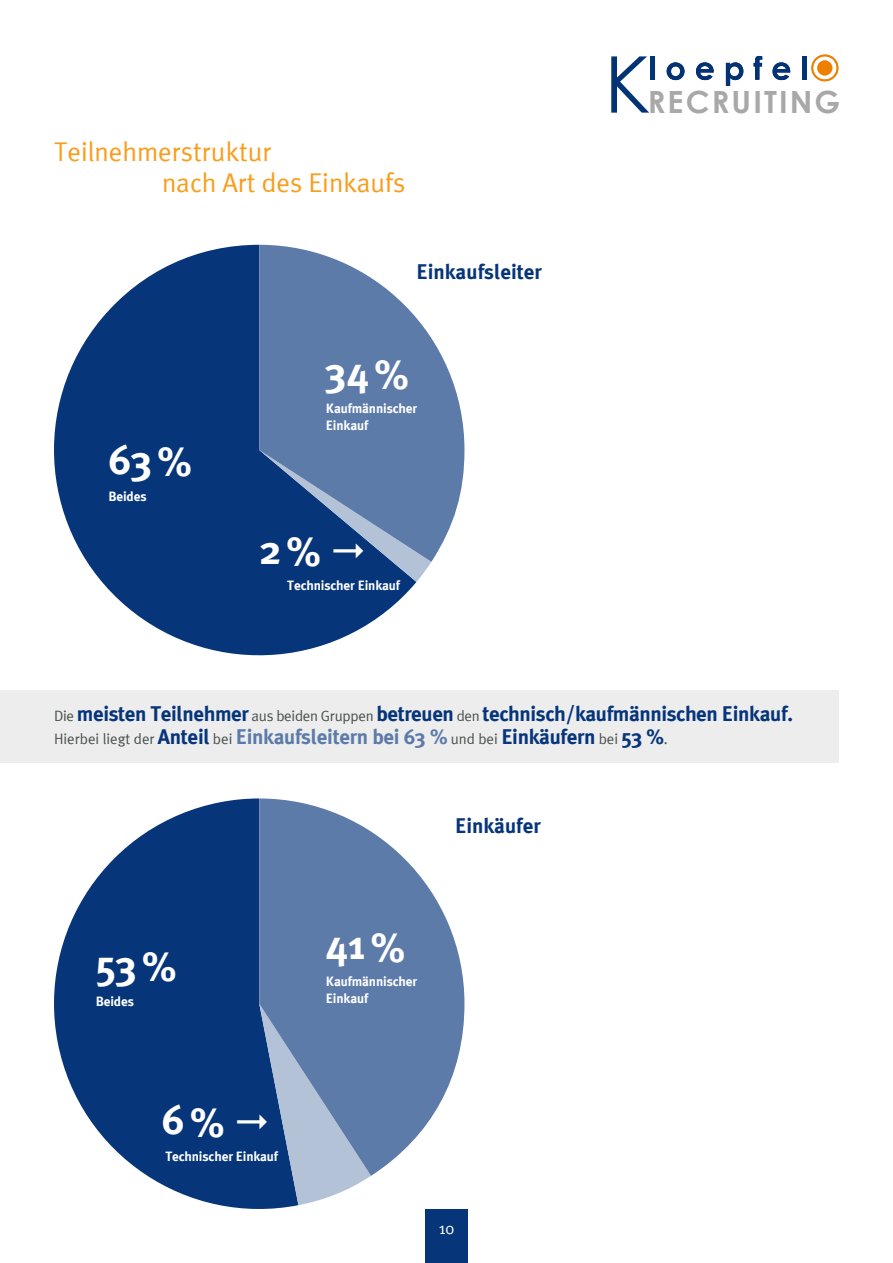
<style>
.page{position:relative;width:893px;height:1263px;background:#fff}
.page>*{position:absolute;margin:0;border:0;box-sizing:border-box;transform-origin:0 0}
.t1{font:700 41.1px "Meta Plus";color:#fff}
.t2{font:700 30.6px "Century Gothic";letter-spacing:.07em;color:#a8a8a8}
.t3{font:27px/31px "Meta Plus Normal";color:#f99d1c}
.t4{font:700 21px "Meta Plus";letter-spacing:-.02em;color:#06357a}
.t5{font:700 21px "Meta Plus";color:#06357a}
.t6{font:16.5px "Meta Plus Normal";color:#fff}
.t7{font:15px "Meta Plus Normal";color:#49504e}
.t8{font:700 13.35px/16.5px "Meta Plus";letter-spacing:-.01em;color:#fff}
.s1{font-family:"Meta Plus Normal";font-weight:400;font-size:15px;color:#49504e}
.s2{font-family:"Meta Plus";font-weight:700;font-size:21px;color:#06357a}
.s3{font-family:"Meta Plus";font-weight:700;font-size:21px;color:#5d7ba9}
</style>
<div class="page">
<div style="left:425px;top:1209px;width:43px;height:54px;background:#06357a"></div>
<div style="left:811px;top:54px;width:27px;height:27px;border:2px solid #ee7f00;border-radius:50%"></div>
<svg style="left:611px;top:55px;width:227px;height:58px"></svg>
<hr style="left:802px;top:56px;width:4px;height:24px;background:#023474">
<svg style="left:54px;top:245px;width:362px;height:411px;fill:#06357a"></svg>
<svg style="left:259px;top:245px;width:205px;height:317px;fill:#5d7ba9"></svg>
<svg style="left:54px;top:798px;width:244px;height:411px;fill:#06357a"></svg>
<svg style="left:259px;top:798px;width:205px;height:378px;fill:#5d7ba9"></svg>
<div style="left:0;top:691px;width:839px;height:72px;background:#ededee"></div>
<svg style="left:259px;top:450px;width:172px;height:132px;background:#406499"></svg>
<svg style="left:237px;top:1004px;width:134px;height:201px;background:#617eaa"></svg>
<h3 class="t3" style="left:162px;top:135px;width:245px;text-indent:-108px">Teilnehmerstruktur<br>nach Art des Einkaufs</h3>
<h3 class="t5" style="left:416px;top:259px;width:127px">Einkaufsleiter</h3>
<h1 class="t1" style="left:108px;top:436px;width:85px">63%</h1>
<p class="t8" style="left:108px;top:488px;width:40px">Beides</p>
<h1 class="t1" style="left:326px;top:348px;width:85px">34%</h1>
<p class="t8" style="left:326px;top:400px;width:93px">Kaufmännischer<br>Einkauf</p>
<h1 class="t1" style="left:259px;top:527px;width:63px">2%</h1>
<p class="t8" style="left:287px;top:577px;width:114px">Technischer Einkauf</p>
<h2 class="t2" style="left:648px;top:82px;width:194px">RECRUITING</h2>
<h3 class="t4" style="left:54px;top:702px;width:740px"><span class="s1">Die</span> meisten Teilnehmer <span class="s1">aus beiden Gruppen</span> betreuen <span class="s1">den</span> technisch/kaufmännischen Einkauf.</h3>
<p class="t7" style="left:54px;top:730px;width:615px">Hierbei liegt der <span class="s2">Anteil</span> bei <span class="s3">Einkaufsleitern bei 63 %</span> und bei <span class="s2">Einkäufern</span> bei <span class="s2">53 %</span>.</p>
<h1 class="t1" style="left:96px;top:941px;width:82px">53%</h1>
<p class="t8" style="left:96px;top:993px;width:40px">Beides</p>
<h1 class="t1" style="left:162px;top:1097px;width:64px">6%</h1>
<p class="t8" style="left:165px;top:1148px;width:114px">Technischer Einkauf</p>
<h3 class="t5" style="left:455px;top:813px;width:87px">Einkäufer</h3>
<h1 class="t1" style="left:326px;top:921px;width:81px">41%</h1>
<p class="t8" style="left:326px;top:973px;width:93px">Kaufmännischer<br>Einkauf</p>
<p class="t6" style="left:439px;top:1218px;width:17px">10</p>
</div>
